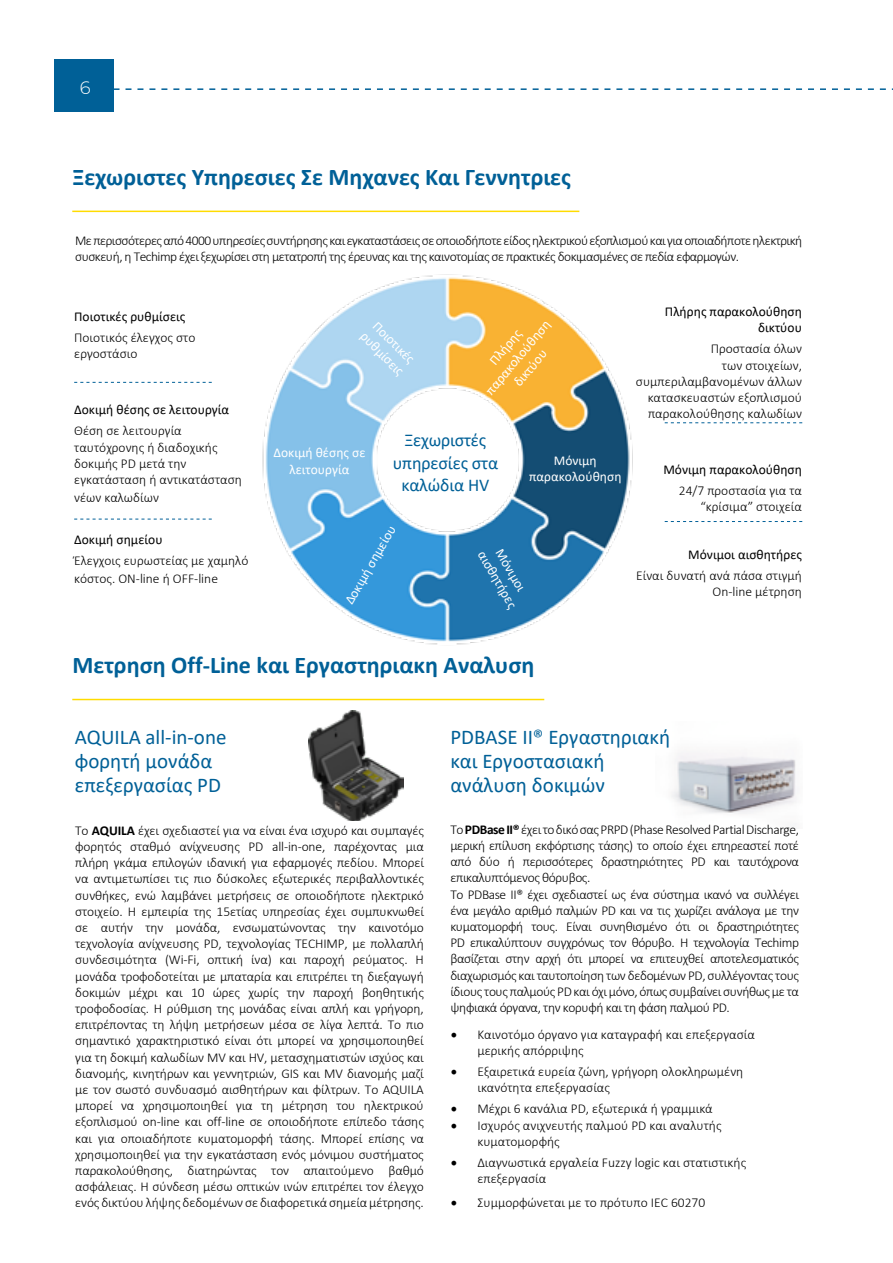
<style>
.page{position:relative;width:893px;height:1263px;background:#fff}
.page>*{position:absolute;margin:0;border:0;box-sizing:border-box;transform-origin:0 0}
.t1{font:700 24px "Calibri";color:#006097}
.t2{font:21px/24px "Calibri";color:#006097}
.t3{font:18px/22.5px "Calibri";letter-spacing:-.01em;color:#006097;text-align:center}
.t4{font:300 18px "Montserrat";color:#fff}
.t5{font:300 13.5px/16.2px "Calibri";letter-spacing:-.03em;color:#000}
.t6{font:300 13.5px/16.2px "Calibri";color:#000}
.t7{font:13.5px/16.2px "Calibri";color:#fff;text-align:center}
.t8{font:13.5px/16.2px "Calibri";color:#000;text-align:right}
.s1{font-weight:700}
.s2{font-family:"Minion Pro";font-weight:400;font-size:18px}
</style>
<div class="page">
<div style="left:54px;top:59px;width:60px;height:52px;background:#006097"></div>
<svg style="left:114px;top:88px;width:779px;height:2px"></svg>
<img style="left:671px;top:753px;width:125px;height:61px">
<img style="left:308px;top:710px;width:95px;height:110px">
<hr style="left:72px;top:211px;width:507px;height:1px;background:#ffdc00">
<hr style="left:72px;top:699px;width:472px;height:1px;background:#ffdc00">
<img style="left:244px;top:274px;width:459px;height:427px">
<svg style="left:665px;top:422px;width:137px;height:1px"></svg>
<svg style="left:665px;top:521px;width:137px;height:1px"></svg>
<svg style="left:74px;top:382px;width:138px;height:1px"></svg>
<svg style="left:74px;top:519px;width:138px;height:1px"></svg>
<h3 class="t4" style="left:80px;top:75px;width:12px">6</h3>
<h1 class="t1" style="left:73px;top:160px;width:500px">Ξεχωριστες Υπηρεσιες Σε Μηχανες Και Γεννητριες</h1>
<p class="t5" style="left:75px;top:232px;width:729px">Με περισσότερες από 4000 υπηρεσίες συντήρησης και εγκαταστάσεις σε οποιοδήποτε είδος ηλεκτρικού εξοπλισμού και για οποιαδήποτε ηλεκτρική συσκευή, η Techimp έχει ξεχωρίσει στη μετατροπή της έρευνας και της καινοτομίας σε πρακτικές δοκιμασμένες σε πεδία εφαρμογών.</p>
<p class="t8" style="left:74px;top:308px;width:113px">Ποιοτικές ρυθμίσεις</p>
<p class="t6" style="left:74px;top:329px;width:123px">Ποιοτικός έλεγχος στο εργοστάσιο</p>
<p class="t8" style="left:74px;top:401px;width:157px">Δοκιμή θέσης σε λειτουργία</p>
<p class="t6" style="left:74px;top:423px;width:169px">Θέση σε λειτουργία ταυτόχρονης ή διαδοχικής δοκιμής PD μετά την εγκατάσταση ή αντικατάσταση</p>
<p class="t6" style="left:74px;top:489px;width:86px">νέων καλωδίων</p>
<p class="t8" style="left:74px;top:531px;width:90px">Δοκιμή σημείου</p>
<p class="t6" style="left:74px;top:551px;width:176px;line-height:18px">Έλεγχοις ευρωστείας με χαμηλό κόστος. ON-line ή OFF-line</p>
<p class="t7" style="left:380px;top:317px;width:57px;text-align:left;rotate:45deg">Ποιοτικές ρυθμίσεις</p>
<p class="t7" style="left:469px;top:377px;width:94px;rotate:-50deg">Πλήρης παρακολούθηση δικτύου</p>
<p class="t7" style="left:273px;top:444px;width:94px">Δοκιμή θέσης σε λειτουργία</p>
<h3 class="t3" style="left:393px;top:428px;width:107px">Ξεχωριστές υπηρεσίες στα καλώδια HV</h3>
<p class="t7" style="left:529px;top:452px;width:94px">Μόνιμη παρακολούθηση</p>
<p class="t7" style="left:341px;top:599px;width:90px;rotate:-60deg">Δοκιμή σημείου</p>
<p class="t7" style="left:506px;top:545px;width:48px;rotate:60deg">Μόνιμοι</p>
<p class="t7" style="left:489px;top:547px;width:66px;rotate:60deg">αισθητήρες</p>
<p class="t8" style="left:665px;top:303px;width:139px">Πλήρης παρακολούθηση δικτύου</p>
<p class="t6" style="left:636px;top:341px;width:168px;text-align:right">Προστασία όλων<br>των στοιχείων, συμπεριλαμβανομένων άλλων κατασκευαστών εξοπλισμού παρακολούθησης καλωδίων</p>
<p class="t8" style="left:663px;top:461px;width:140px">Μόνιμη παρακολούθηση</p>
<p class="t6" style="left:679px;top:482px;width:125px;text-align:right">24/7 προστασία για τα “κρίσιμα” στοιχεία</p>
<p class="t8" style="left:688px;top:546px;width:115px">Μόνιμοι αισθητήρες</p>
<p class="t6" style="left:636px;top:567px;width:167px;text-align:right">Είναι δυνατή ανά πάσα στιγμή<br>On-line μέτρηση</p>
<h1 class="t1" style="left:73px;top:648px;width:463px">Μετρηση Off-Line kαι Εργαστηριακη Αναλυση</h1>
<h2 class="t2" style="left:75px;top:724px;width:153px">AQUILA all-in-one φορητή μονάδα επεξεργασίας PD</h2>
<p class="t5" style="left:75px;top:822px;width:350px;text-align:justify">Το <span class="s1">AQUILA</span> έχει σχεδιαστεί για να είναι ένα ισχυρό και συμπαγές φορητός σταθμό ανίχνευσης PD all-in-one, παρέχοντας μια πλήρη γκάμα επιλογών ιδανική για εφαρμογές πεδίου. Μπορεί να αντιμετωπίσει τις πιο δύσκολες εξωτερικές περιβαλλοντικές συνθήκες, ενώ λαμβάνει μετρήσεις σε οποιοδήποτε ηλεκτρικό στοιχείο. Η εμπειρία της 15ετίας υπηρεσίας έχει συμπυκνωθεί σε αυτήν την μονάδα, ενσωματώνοντας την καινοτόμο τεχνολογία ανίχνευσης PD, τεχνολογίας TECHIMP, με πολλαπλή συνδεσιμότητα (Wi-Fi, οπτική ίνα) και παροχή ρεύματος. Η μονάδα τροφοδοτείται με μπαταρία και επιτρέπει τη διεξαγωγή δοκιμών μέχρι και 10 ώρες χωρίς την παροχή βοηθητικής τροφοδοσίας. Η ρύθμιση της μονάδας είναι απλή και γρήγορη, επιτρέποντας τη λήψη μετρήσεων μέσα σε λίγα λεπτά. Το πιο σημαντικό χαρακτηριστικό είναι ότι μπορεί να χρησιμοποιηθεί για τη δοκιμή καλωδίων MV και HV, μετασχηματιστών ισχύος και διανομής, κινητήρων και γεννητριών, GIS και MV διανομής μαζί με τον σωστό συνδυασμό αισθητήρων και φίλτρων. Το AQUILA μπορεί να χρησιμοποιηθεί για τη μέτρηση του ηλεκτρικού εξοπλισμού on-line και off-line σε οποιοδήποτε επίπεδο τάσης και για οποιαδήποτε κυματομορφή τάσης. Μπορεί επίσης να χρησιμοποιηθεί για την εγκατάσταση ενός μόνιμου συστήματος παρακολούθησης, διατηρώντας τον απαιτούμενο βαθμό ασφάλειας. Η σύνδεση μέσω οπτικών ινών επιτρέπει τον έλεγχο ενός δικτύου λήψης δεδομένων σε διαφορετικά σημεία μέτρησης.</p>
<h2 class="t2" style="left:450px;top:724px;width:221px">PDBASE II® Εργαστηριακή και Εργοστασιακή ανάλυση δοκιμών</h2>
<p class="t5" style="left:450px;top:821px;width:350px">Το <span class="s1">PDBase II®</span> έχει το δικό σας PRPD (Phase Resolved Partial Discharge, μερική επίλυση εκφόρτισης τάσης) το οποίο έχει επηρεαστεί ποτέ από δύο ή περισσότερες δραστηριότητες PD και ταυτόχρονα επικαλυπτόμενος θόρυβος.<br>Το PDBase II® έχει σχεδιαστεί ως ένα σύστημα ικανό να συλλέγει ένα μεγάλο αριθμό παλμών PD και να τις χωρίζει ανάλογα με την κυματομορφή τους. Είναι συνηθισμένο ότι οι δραστηριότητες PD επικαλύπτουν συγχρόνως τον θόρυβο. Η τεχνολογία Techimp βασίζεται στην αρχή ότι μπορεί να επιτευχθεί αποτελεσματικός διαχωρισμός και ταυτοποίηση των δεδομένων PD, συλλέγοντας τους ίδιους τους παλμούς PD και όχι μόνο, όπως συμβαίνει συνήθως με τα ψηφιακά όργανα, την κορυφή και τη φάση παλμού PD.</p>
<p class="t6" style="left:477px;top:1026px;width:279px;text-indent:-27px"><span class="s2">•</span> Καινοτόμο όργανο για καταγραφή και επεξεργασία μερικής απόρριψης</p>
<p class="t6" style="left:477px;top:1063px;width:268px;text-indent:-27px"><span class="s2">•</span> Εξαιρετικά ευρεία ζώνη, γρήγορη ολοκληρωμένη ικανότητα επεξεργασίας</p>
<p class="t6" style="left:450px;top:1101px;width:264px"><span class="s2">•</span> Μέχρι 6 κανάλια PD, εξωτερικά ή γραμμικά</p>
<p class="t6" style="left:477px;top:1117px;width:246px;text-indent:-27px"><span class="s2">•</span> Ισχυρός ανιχνευτής παλμού PD και αναλυτής κυματομορφής</p>
<p class="t6" style="left:477px;top:1154px;width:270px;text-indent:-27px"><span class="s2">•</span> Διαγνωστικά εργαλεία Fuzzy logic και στατιστικής επεξεργασία</p>
<p class="t6" style="left:450px;top:1194px;width:256px"><span class="s2">•</span> Συμμορφώνεται με το πρότυπο IEC 60270</p>
</div>
